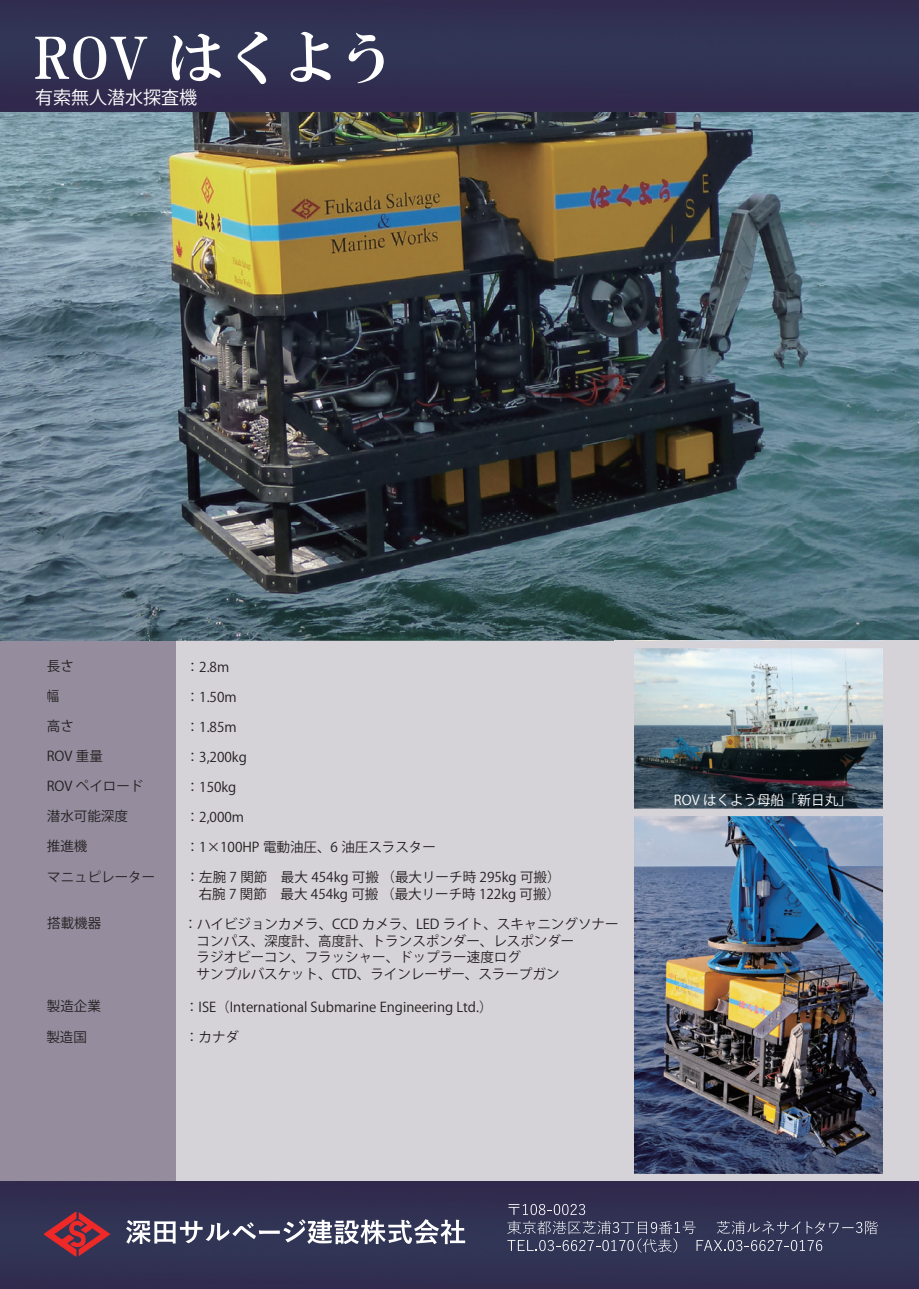
<style>
.page{position:relative;width:919px;height:1289px;background:#fff}
.page>*{position:absolute;margin:0;border:0;box-sizing:border-box;transform-origin:0 0}
.t1{font:57px "HGS Mincho E";color:#fff}
.t2{font:18px "Koz Go Pr 6 N";color:#fff}
.t3{font:13.5px/16.5px "Koz Go Pro";color:#231f20;text-align:right}
.t4{font:13.5px "Koz Go Pro";color:#fff}
.t5{font:13.5px "Koz Go Pro";color:#231f20;scale:.91 1}
</style>
<div class="page">
<div style="left:1px;top:107px;width:917px;height:1075px;background:#d6d3d8"></div>
<div style="left:0;top:101px;width:175px;height:1094px;background:#958d9e"></div>
<img style="left:0;top:111px;width:918px;height:529px">
<img style="left:634px;top:816px;width:249px;height:357px">
<img style="left:634px;top:648px;width:249px;height:160px">
<div style="left:0;top:0;width:918px;height:111px;background:#313052"></div>
<div style="left:0;top:1181px;width:918px;height:107px;background:#312f51"></div>
<svg style="left:126px;top:1219px;width:339px;height:25px"></svg>
<svg style="left:508px;top:1203px;width:77px;height:11px"></svg>
<svg style="left:507px;top:1220px;width:370px;height:32px;background:#4b4e6a"></svg>
<svg style="left:44px;top:1211px;width:66px;height:45px;background:#772f43"></svg>
<h1 class="t1" style="left:35px;top:29px;width:362px">ROV はくよう</h1>
<h2 class="t2" style="left:35px;top:87px;width:163px">有索無人潜水探査機</h2>
<p class="t3" style="left:47px;top:657px;width:28px">長さ</p>
<p class="t5" style="left:47px;top:686px;width:15px">幅</p>
<p class="t3" style="left:47px;top:717px;width:29px">高さ</p>
<p class="t3" style="left:47px;top:747px;width:58px">ROV 重量</p>
<p class="t3" style="left:47px;top:777px;width:98px">ROV ペイロード</p>
<p class="t3" style="left:47px;top:807px;width:83px">潜水可能深度</p>
<p class="t3" style="left:47px;top:837px;width:42px">推進機</p>
<p class="t3" style="left:47px;top:868px;width:109px">マニュピレーター</p>
<p class="t3" style="left:47px;top:915px;width:55px">搭載機器</p>
<p class="t3" style="left:47px;top:998px;width:55px">製造企業</p>
<p class="t3" style="left:46px;top:1029px;width:42px">製造国</p>
<p class="t3" style="left:186px;top:659px;width:45px">： 2.8m</p>
<p class="t3" style="left:186px;top:689px;width:52px">： 1.50m</p>
<p class="t3" style="left:186px;top:719px;width:52px">： 1.85m</p>
<p class="t3" style="left:186px;top:749px;width:62px">： 3,200kg</p>
<p class="t3" style="left:186px;top:779px;width:52px">： 150kg</p>
<p class="t3" style="left:186px;top:809px;width:60px">： 2,000m</p>
<p class="t3" style="left:186px;top:839px;width:251px">： 1×100HP 電動油圧、6 油圧スラスター</p>
<p class="t3" style="left:186px;top:869px;width:376px">： 左腕 7 関節　最大 454kg 可搬 （最大リーチ時 295kg 可搬）右腕 7 関節　最大 454kg 可搬 （最大リーチ時 122kg 可搬）</p>
<p class="t3" style="left:197px;top:916px;width:423px;text-align:left;text-indent:-13px">： ハイビジョンカメラ、CCD カメラ、LED ライト、スキャニングソナーコンパス、深度計、高度計、トランスポンダー、レスポンダー<br>ラジオビーコン、フラッシャー、ドップラー速度ログ<br>サンプルバスケット、CTD、ラインレーザー、スラープガン</p>
<p class="t3" style="left:185px;top:999px;width:309px">： ISE（International Submarine Engineering Ltd.）</p>
<p class="t3" style="left:185px;top:1029px;width:55px">： カナダ</p>
<p class="t4" style="left:674px;top:791px;width:179px">ROV はくよう母船「新日丸」</p>
</div>
